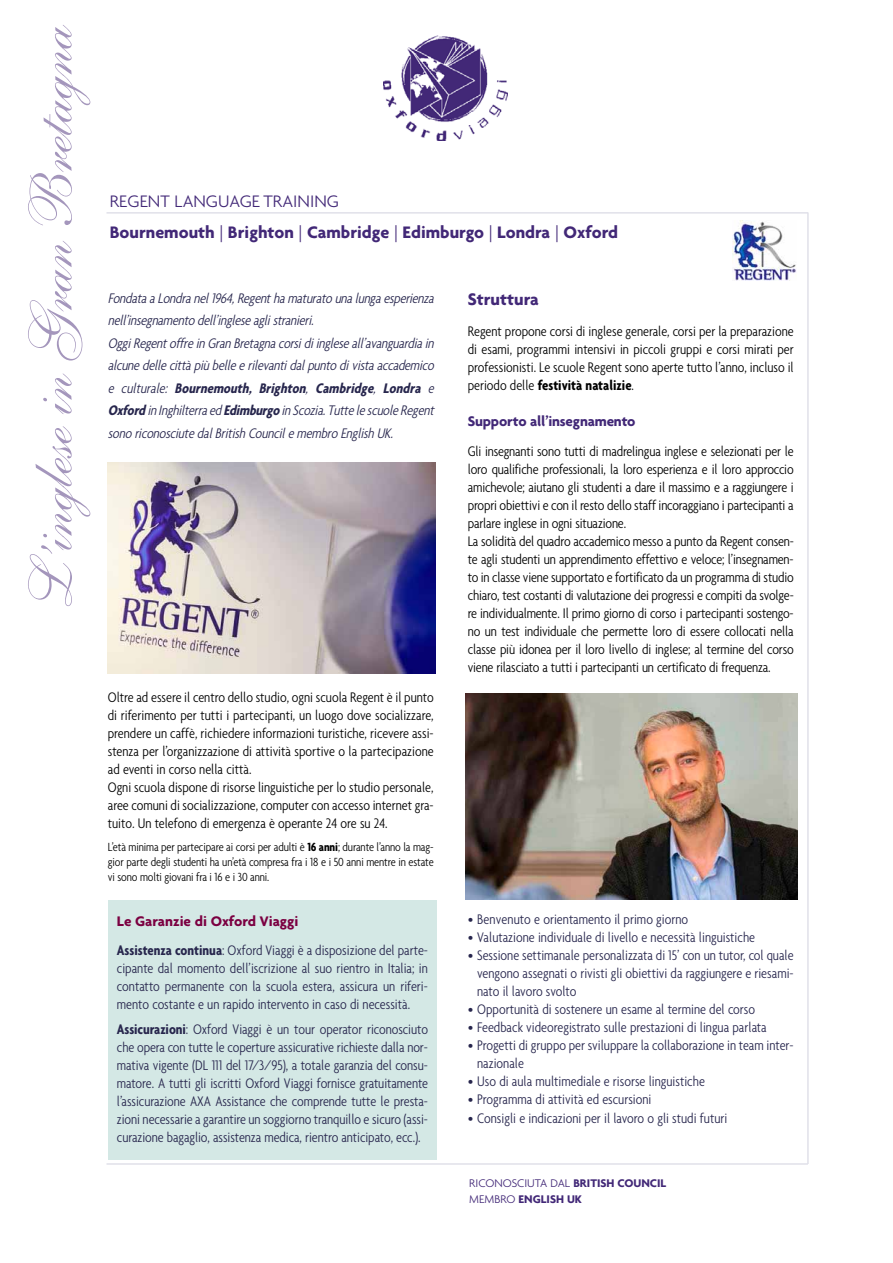
<style>
.page{position:relative;width:893px;height:1263px;background:#fff}
.page>*{position:absolute;margin:0;border:0;box-sizing:border-box;transform-origin:0 0}
.t1{font:60px "Shelley Allegro Script";color:#a496bc}
.t2{font:700 18px/31px "Agenda";color:#422877}
.t3{font:300 condensed 15px/18px "Agenda";letter-spacing:-.01em;color:#000}
.t4{font:300 condensed 15px/18px "Agenda";color:#27264d;text-align:justify}
.t5{font:italic 300 condensed 15px/22.5px "Agenda";letter-spacing:-.015em;color:#27264d}
.t6{font:700 15px "Agenda";letter-spacing:-.01em;color:#422877}
.t7{font:300 condensed 12.75px/15px "Agenda";letter-spacing:-.01em;color:#000;text-align:justify}
.t8{font:700 12px/16.5px "Agenda";color:#422877}
.s1{font-weight:300}
.s2{font-weight:700}
.s3{font-style:italic}
.s4{font-weight:700;font-stretch:normal;color:#7b0041}
.s5{color:#fff}
.s6{font-stretch:normal}
</style>
<div class="page">
<img style="left:383px;top:35px;width:124px;height:105px">
<hr style="left:106px;top:212px;width:702px;height:2px;background:#e0e0e9">
<hr style="left:106px;top:1163px;width:702px;height:2px;background:#e0e0e9">
<hr style="left:807px;top:212px;width:2px;height:952px;background:#e0e0e9">
<img style="left:733px;top:221px;width:63px;height:60px">
<div style="left:108px;top:901px;width:328px;height:259px;background:#d4e8e5"></div>
<img style="left:466px;top:694px;width:331px;height:206px">
<img style="left:108px;top:462px;width:328px;height:211px">
<h1 class="t1" style="left:36px;top:617px;width:593px;rotate:-90deg">L’inglesein Gran B retagna</h1>
<p class="t2" style="left:110px;top:187px;width:510px"><span class="s1">REGENT LANGUAGE TRAINING<br></span>Bournemouth <span class="s1">|</span> Brighton <span class="s1">|</span> Cambridge <span class="s1">|</span> Edimburgo <span class="s1">|</span> Londra <span class="s1">|</span> Oxford</p>
<p class="t5" style="left:108px;top:288px;width:330px">FondataaLondranel1964,Regenthamaturato unalungaesperienza nell’insegnamento dell’ingleseaglistranieri.<br>OggiRegentoffrein Gran Bretagnacorsidiingleseall’avanguardiain alcunedellecittàpiù belleerilevantidalpunto divistaaccademico e culturale: <span class="s2">Bournemouth, Brighton</span>, <span class="s2">Cambridge</span>, <span class="s2">Londra</span> e <span class="s2">Oxford</span> in Inghilterraed <span class="s2">Edimburgo</span> in Scozia.Tutte le scuole Regent sono riconosciute dalBritish Councile membro English UK.</p>
<p class="t3" style="left:108px;top:689px;width:327px">Oltre ad essere il centro dello studio, ogni scuola Regent è il punto di riferimento per tutti i partecipanti, un luogo dove socializzare, prendere un caffè, richiedere informazioni turistiche, ricevere assi&shy;stenza per l’organizzazione di attività sportive o la partecipazione ad eventi in corso nella città.<br>Ogni scuola dispone di risorse linguistiche per lo studio personale, aree comuni di socializzazione, computer con accesso internet gra&shy;tuito<span class="s3">.</span>Un telefono di emergenza è operante 24 ore su 24.</p>
<p class="t7" style="left:108px;top:841px;width:327px">L’età minima per partecipare ai corsi per adulti è <span class="s2">16 anni</span>; durante l’anno la mag&shy;gior parte degli studenti ha un’età compresa fra i 18 e i 50 anni mentre in estate vi sono molti giovani fra i 16 e i 30 anni.</p>
<p class="t4" style="left:117px;top:908px;width:313px;line-height:28.7px"><span class="s4">Le Garanzie di Oxford Viaggi<br></span><span class="s2">Assistenza continua</span>: Oxford Viaggi è a disposizione del parte-</p>
<p class="t4" style="left:117px;top:960px;width:313px">cipante dal momento dell’iscrizione al suo rientro in Italia; in contatto permanente con la scuola estera, assicura un riferi&shy;mento costante e un rapido intervento in caso di necessità.</p>
<p class="t4" style="left:117px;top:1021px;width:313px"><span class="s2">Assicurazioni</span>: Oxford Viaggi è un tour operator riconosciuto che opera con tutte le coperture assicurative richieste dalla nor&shy;mativa vigente (DL 111 del 17/3/95), a totale garanzia del consu&shy;matore. A tutti gli iscritti Oxford Viaggi fornisce gratuitamente l’assicurazione AXA Assistance che comprende tutte le presta&shy;zioni necessarie a garantire un soggiorno tranquillo e sicuro (assi&shy;curazione bagaglio, assistenza medica, rientro anticipato, ecc.).</p>
<p class="t2" style="left:468px;top:285px;width:73px">Struttura</p>
<p class="t3" style="left:468px;top:323px;width:327px;text-align:justify">Regent propone corsi di inglese generale, corsi per la preparazione di esami, programmi intensivi in piccoli gruppi e corsi mirati per professionisti. Le scuole Regent sono aperte tutto l’anno, incluso il periodo delle <span class="s2">festività natalizie</span>.<span class="s5">S</span></p>
<p class="t6" style="left:468px;top:415px;width:169px">Supporto all’insegnamento</p>
<p class="t3" style="left:468px;top:444px;width:328px">Gli insegnanti sono tutti di madrelingua inglese e selezionati per le loro qualifiche professionali, la loro esperienza e il loro approccio amichevole; aiutano gli studenti a dare il massimo e a raggiungere i propri obiettivi e con il resto dello staff incoraggiano i partecipanti a parlare inglese in ogni situazione.<br>La solidità del quadro accademico messo a punto da Regent consen&shy;te agli studenti un apprendimento effettivo e veloce; l’insegnamen&shy;to in classe viene supportato e fortificato da un programma di studio chiaro, test costanti di valutazione dei progressi e compiti da svolge&shy;re individualmente. Il primo giorno di corso i partecipanti sostengo&shy;no un test individuale che permette loro di essere collocati nella classe più idonea per il loro livello di inglese; al termine del corso viene rilasciato a tutti i partecipanti un certificato di frequenza.</p>
<p class="t4" style="left:468px;top:912px;width:222px"><span class="s6">•</span> Benvenuto e orientamento il primo giorno</p>
<p class="t4" style="left:468px;top:930px;width:289px"><span class="s6">•</span> Valutazione individuale di livello e necessità linguistiche</p>
<p class="t4" style="left:477px;top:948px;width:318px;text-indent:-9px"><span class="s6">•</span> Sessione settimanale personalizzata di 15’ con un tutor, col quale vengono assegnati o rivisti gli obiettivi da raggiungere e riesami&shy;nato il lavoro svolto</p>
<p class="t4" style="left:468px;top:1002px;width:289px"><span class="s6">•</span> Opportunità di sostenere un esame al termine del corso</p>
<p class="t4" style="left:468px;top:1020px;width:301px"><span class="s6">•</span> Feedback videoregistrato sulle prestazioni di lingua parlata</p>
<p class="t4" style="left:477px;top:1038px;width:318px;text-indent:-9px"><span class="s6">•</span> Progetti di gruppo per sviluppare la collaborazione in team inter&shy;nazionale</p>
<p class="t4" style="left:468px;top:1074px;width:239px"><span class="s6">•</span> Uso di aula multimediale e risorse linguistiche</p>
<p class="t4" style="left:468px;top:1092px;width:185px"><span class="s6">•</span> Programma di attività ed escursioni</p>
<p class="t4" style="left:468px;top:1111px;width:261px"><span class="s6">•</span> Consigli e indicazioni per il lavoro o gli studi futuri</p>
<p class="t8" style="left:469px;top:1175px;width:198px"><span class="s1">RICONOSCIUTA DAL</span> BRITISH COUNCIL<br><span class="s1">MEMBRO</span> ENGLISH UK</p>
</div>
